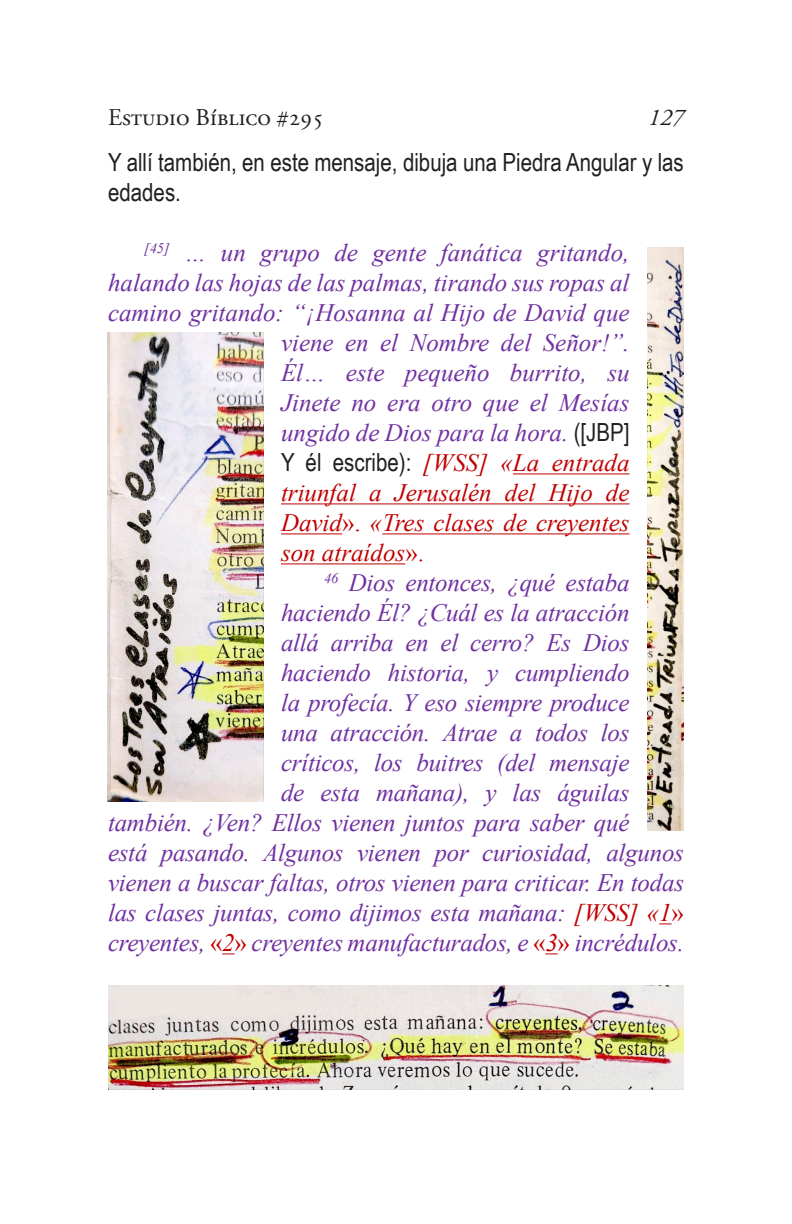
<style>
.page{position:relative;width:792px;height:1224px;background:#fff}
.page>*{position:absolute;margin:0;border:0;box-sizing:border-box;transform-origin:0 0}
.t1{font:italic 25px "Times New Roman";letter-spacing:-.01em;color:#7030a0}
.t2{font:italic 25px "Times New Roman";color:#c00000}
.t3{font:25px/30px "Arial Narrow";color:#231f20}
.t4{font:24px "Adobe Garamond Pro";color:#231f20}
.t5{font:italic 24px "Adobe Garamond Pro";color:#231f20}
.s1{font-family:"Arial Narrow";font-style:normal;color:#231f20}
.s2{font-style:normal}
.s3{color:#c00000}
.s4{font-style:normal;color:#c00000}
</style>
<div class="page">
<hr style="left:513px;top:474px;width:117px;height:1px;background:#c00000">
<hr style="left:281px;top:504px;width:349px;height:1px;background:#c00000">
<hr style="left:281px;top:534px;width:61px;height:1px;background:#c00000">
<hr style="left:382px;top:534px;width:248px;height:1px;background:#c00000">
<hr style="left:281px;top:564px;width:124px;height:1px;background:#c00000">
<svg style="left:659px;top:924px;width:13px;height:1px"></svg>
<svg style="left:222px;top:954px;width:13px;height:1px"></svg>
<svg style="left:545px;top:954px;width:13px;height:1px"></svg>
<img style="left:107px;top:333px;width:156px;height:469px">
<img style="left:648px;top:247px;width:36px;height:583px">
<img style="left:108px;top:986px;width:576px;height:103px">
<p class="t4" style="left:108px;top:103px;width:218px">Estudio Bíblico #295</p>
<p class="t5" style="left:648px;top:103px;width:37px">127</p>
<p class="t3" style="left:108px;top:146px;width:577px">Y allí también, en este mensaje, dibuja una Piedra Angular y las edades.</p>
<p class="t1" style="left:144px;top:236px;width:487px"><sup>[45]</sup> … un grupo de gente fanática gritando,</p>
<p class="t1" style="left:108px;top:266px;width:523px">halando las hojas de las palmas, tirando sus ropas al</p>
<p class="t1" style="left:108px;top:296px;width:523px">camino gritando: “¡Hosanna al Hijo de David que</p>
<p class="t1" style="left:281px;top:326px;width:350px">viene en el Nombre del Señor!”.</p>
<p class="t1" style="left:281px;top:356px;width:350px">Él… este pequeño burrito, su</p>
<p class="t1" style="left:281px;top:386px;width:350px">Jinete no era otro que el Mesías</p>
<p class="t1" style="left:281px;top:416px;width:350px">ungido de Dios para la hora. <span class="s1">([JBP]</span></p>
<p class="t2" style="left:281px;top:446px;width:350px"><span class="s1">Y él escribe):</span> [WSS] «La entrada</p>
<p class="t2" style="left:281px;top:476px;width:350px">triunfal a Jerusalén del Hijo de</p>
<p class="t2" style="left:281px;top:506px;width:350px">David<span class="s2">».</span> «Tres clases de creyentes</p>
<p class="t2" style="left:281px;top:536px;width:145px">son atraídos<span class="s2">».</span></p>
<p class="t1" style="left:324px;top:566px;width:307px"><sup>46</sup> Dios entonces, ¿qué estaba</p>
<p class="t1" style="left:281px;top:596px;width:350px">haciendo Él? ¿Cuál es la atracción</p>
<p class="t1" style="left:281px;top:626px;width:350px">allá arriba en el cerro? Es Dios</p>
<p class="t1" style="left:281px;top:656px;width:350px">haciendo historia, y cumpliendo</p>
<p class="t1" style="left:281px;top:686px;width:350px">la profecía. Y eso siempre produce</p>
<p class="t1" style="left:281px;top:716px;width:350px">una atracción. Atrae a todos los</p>
<p class="t1" style="left:281px;top:746px;width:350px">críticos, los buitres (del mensaje</p>
<p class="t1" style="left:281px;top:776px;width:350px">de esta mañana), y las águilas</p>
<p class="t1" style="left:108px;top:806px;width:523px">también. ¿Ven? Ellos vienen juntos para saber qué</p>
<p class="t1" style="left:108px;top:836px;width:578px">está pasando. Algunos vienen por curiosidad, algunos</p>
<p class="t1" style="left:108px;top:866px;width:578px">vienen a buscar faltas, otros vienen para criticar. En todas</p>
<p class="t1" style="left:108px;top:896px;width:577px">las clases juntas, como dijimos esta mañana: <span class="s3">[WSS] «1</span><span class="s4">»</span></p>
<p class="t1" style="left:108px;top:926px;width:578px">creyentes, <span class="s4">«</span><span class="s3">2</span><span class="s4">»</span> creyentes manufacturados, e <span class="s4">«</span><span class="s3">3</span><span class="s4">»</span> incrédulos.</p>
</div>
